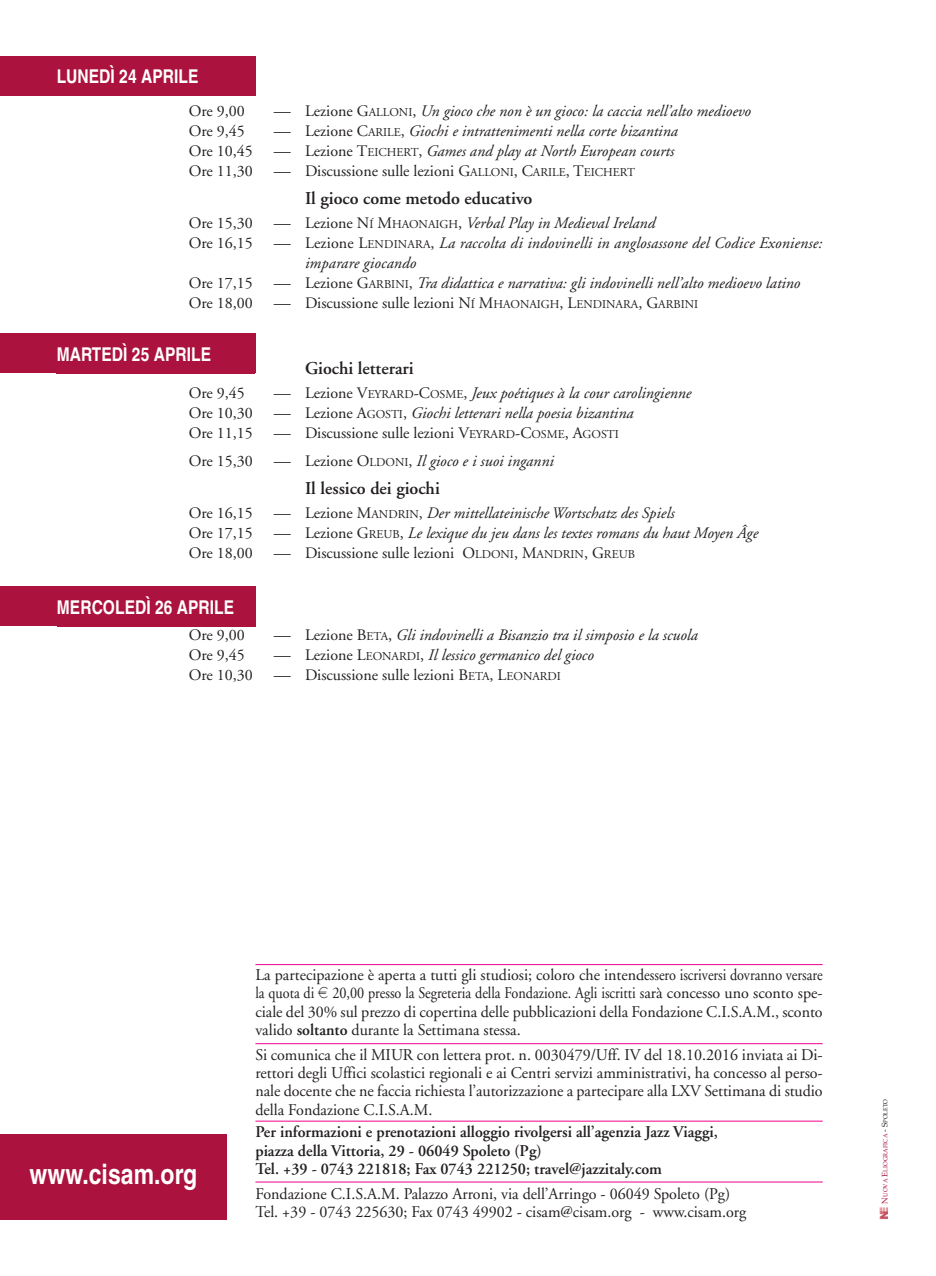
<style>
.page{position:relative;width:936px;height:1276px;background:#fff}
.page>*{position:absolute;margin:0;border:0;box-sizing:border-box;transform-origin:0 0}
.t1{font:700 condensed 28px "Helvetica";color:#fff}
.t2{font:700 condensed 19px "Helvetica";color:#fff}
.t3{font:600 18px "Adobe Garamond";color:#231f20}
.t4{font:16.4px/18.4px "Adobe Garamond";color:#231f20;text-align:justify}
.t5{font:600 16.4px/18.4px "Adobe Garamond";color:#231f20}
.t6{font:italic 16px/20px "Adobe Garamond";color:#231f20}
.t7{font:16px/20px "Adobe Garamond";color:#231f20}
.t8{font:6px "Palatino";color:#ab123d}
.s1{font-style:normal;font-size:17px}
.s2{font-style:normal}
.s3{font-style:normal;font-size:12px}
.s4{font-size:17px}
.s5{font-size:12px}
.s6{font-style:italic}
.s7{font-family:"Eurofont";font-size:14.4px}
.s8{font-weight:600}
.s9{font-size:8px}
.s10{font-size:8px;color:#231f20}
.s11{color:#231f20}
</style>
<div class="page">
<div style="left:0;top:56px;width:255px;height:40px;background:#ab123d"></div>
<div style="left:0;top:334px;width:255px;height:39px;background:#ab123d"></div>
<div style="left:57px;top:347px;width:198px;height:27px;background:#ab123d"></div>
<div style="left:0;top:1134px;width:227px;height:85px;background:#ab123d"></div>
<hr style="left:255px;top:964px;width:567px;height:1px;background:#ed028c">
<hr style="left:255px;top:1043px;width:567px;height:1px;background:#ed028c">
<hr style="left:255px;top:1120px;width:567px;height:1px;background:#ed028c">
<hr style="left:255px;top:1181px;width:567px;height:1px;background:#ed028c">
<svg style="left:879px;top:1207px;width:9px;height:12px"></svg>
<div style="left:0;top:586px;width:255px;height:40px;background:#ab123d"></div>
<p class="t2" style="left:57px;top:70px;width:143px">LUNEDÌ 24 APRILE</p>
<p class="t7" style="left:189px;top:102px;width:58px">Ore 9,00</p>
<p class="t6" style="left:274px;top:102px;width:478px"><span class="s1">—</span> <span class="s2">Lezione G</span><span class="s3">ALLONI</span><span class="s2">,</span> Un gioco che non è un gioco: la caccia nell’alto medioevo</p>
<p class="t7" style="left:189px;top:122px;width:58px">Ore 9,45</p>
<p class="t6" style="left:189px;top:122px;width:490px;text-indent:85px"><span class="s1">—</span> <span class="s2">Lezione C</span><span class="s3">ARILE</span><span class="s2">,</span> Giochi e intrattenimenti nella corte bizantina<br><span class="s2">Ore 10,45</span> <span class="s1">—</span> <span class="s2">Lezione T</span><span class="s3">EICHERT</span><span class="s2">,</span> Games and play at North European courts<br><span class="s2">Ore 11,30</span> <span class="s1">—</span> <span class="s2">Discussione sulle lezioni G</span><span class="s3">ALLONI</span><span class="s2">, C</span><span class="s3">ARILE</span><span class="s2">, T</span><span class="s3">EICHERT</span></p>
<p class="t3" style="left:305px;top:191px;width:229px">Il gioco come metodo educativo</p>
<p class="t6" style="left:189px;top:214px;width:468px"><span class="s2">Ore 15,30</span> <span class="s1">—</span> <span class="s2">Lezione N</span><span class="s3">Í</span> <span class="s2">M</span><span class="s3">HAONAIGH</span><span class="s2">,</span> Verbal Play in Medieval Ireland</p>
<p class="t6" style="left:189px;top:234px;width:635px"><span class="s2">Ore 16,15</span> <span class="s1">—</span> <span class="s2">Lezione L</span><span class="s3">ENDINARA</span><span class="s2">,</span> La raccolta di indovinelli in anglosassone del Codice Exoniense:</p>
<p class="t6" style="left:305px;top:254px;width:113px">imparare giocando</p>
<p class="t6" style="left:189px;top:274px;width:613px"><span class="s2">Ore 17,15</span> <span class="s1">—</span> <span class="s2">Lezione G</span><span class="s3">ARBINI</span><span class="s2">,</span> Tra didattica e narrativa: gli indovinelli nell’alto medioevo latino</p>
<p class="t7" style="left:189px;top:294px;width:511px">Ore 18,00 <span class="s4">—</span> Discussione sulle lezioni N<span class="s5">Í</span> M<span class="s5">HAONAIGH</span>, L<span class="s5">ENDINARA</span>, G<span class="s5">ARBINI</span></p>
<p class="t2" style="left:57px;top:347px;width:156px">MARTEDÌ 25 APRILE</p>
<p class="t3" style="left:305px;top:361px;width:110px">Giochi letterari</p>
<p class="t6" style="left:189px;top:384px;width:504px;text-indent:85px"><span class="s1">—</span> <span class="s2">Lezione V</span><span class="s3">EYRARD</span><span class="s2">-C</span><span class="s3">OSME</span><span class="s2">,</span> Jeux poétiques à la cour carolingienne<br><span class="s2">Ore 10,30</span> <span class="s1">—</span> <span class="s2">Lezione A</span><span class="s3">GOSTI</span><span class="s2">,</span> Giochi letterari nella poesia bizantina<br><span class="s2">Ore 11,15</span> <span class="s1">—</span> <span class="s2">Discussione sulle lezioni V</span><span class="s3">EYRARD</span><span class="s2">-C</span><span class="s3">OSME</span><span class="s2">, A</span><span class="s3">GOSTI</span></p>
<p class="t6" style="left:189px;top:452px;width:366px"><span class="s2">Ore 15,30</span> <span class="s1">—</span> <span class="s2">Lezione O</span><span class="s3">LDONI</span><span class="s2">,</span> Il gioco e i suoi inganni</p>
<p class="t3" style="left:305px;top:481px;width:136px">Il lessico dei giochi</p>
<p class="t6" style="left:189px;top:504px;width:571px"><span class="s2">Ore 16,15</span> <span class="s1">—</span> <span class="s2">Lezione M</span><span class="s3">ANDRIN</span><span class="s2">,</span> Der mittellateinische Wortschatz des Spiels<br><span class="s2">Ore 17,15</span> <span class="s1">—</span> <span class="s2">Lezione G</span><span class="s3">REUB</span><span class="s2">,</span> Le lexique du jeu dans les textes romans du haut Moyen Âge<br><span class="s2">Ore 18,00</span> <span class="s1">—</span> <span class="s2">Discussione sulle lezioni O</span><span class="s3">LDONI</span><span class="s2">, M</span><span class="s3">ANDRIN</span><span class="s2">, G</span><span class="s3">REUB</span></p>
<p class="t7" style="left:189px;top:384px;width:58px">Ore 9,45</p>
<p class="t2" style="left:57px;top:600px;width:179px">MERCOLEDÌ 26 APRILE</p>
<p class="t7" style="left:189px;top:626px;width:58px">Ore 9,00</p>
<p class="t6" style="left:274px;top:626px;width:425px"><span class="s1">—</span> <span class="s2">Lezione B</span><span class="s3">ETA</span><span class="s2">,</span> Gli indovinelli a Bisanzio tra il simposio e la scuola</p>
<p class="t7" style="left:189px;top:646px;width:58px">Ore 9,45</p>
<p class="t7" style="left:189px;top:646px;width:406px;text-indent:85px"><span class="s4">—</span> Lezione L<span class="s5">EONARDI</span>, <span class="s6">Il lessico germanico del gioco<br></span>Ore 10,30 <span class="s4">—</span> Discussione sulle lezioni B<span class="s5">ETA</span>, L<span class="s5">EONARDI</span></p>
<h1 class="t1" style="left:30px;top:1164px;width:169px">www.cisam.org</h1>
<p class="t4" style="left:255px;top:967px;width:568px">La partecipazione è aperta a tutti gli studiosi; coloro che intendessero iscriversi dovranno versare la quota di <span class="s7">e</span> 20,00 presso la Segreteria della Fondazione. Agli iscritti sarà concesso uno sconto spe&shy;ciale del 30% sul prezzo di copertina delle pubblicazioni della Fondazione C.I.S.A.M., sconto valido <span class="s8">soltanto</span> durante la Settimana stessa.</p>
<p class="t4" style="left:255px;top:1046px;width:568px">Si comunica che il MIUR con lettera prot. n. 0030479/Uff. IV del 18.10.2016 inviata ai Di&shy;rettori degli Uffici scolastici regionali e ai Centri servizi amministrativi, ha concesso al perso&shy;nale docente che ne faccia richiesta l’autorizzazione a partecipare alla LXV Settimana di studio della Fondazione C.I.S.A.M.</p>
<p class="t5" style="left:255px;top:1124px;width:464px">Per informazioni e prenotazioni alloggio rivolgersi all’agenzia Jazz Viaggi, piazza della Vittoria, 29 - 06049 Spoleto (Pg)<br>Tel. +39 - 0743 221818; Fax 0743 221250; travel@jazzitaly.com</p>
<p class="t4" style="left:255px;top:1185px;width:492px">Fondazione C.I.S.A.M. Palazzo Arroni, via dell’Arringo - 06049 Spoleto (Pg)<br>Tel. +39 - 0743 225630; Fax 0743 49902 - cisam@cisam.org - www.cisam.org</p>
<p class="t8" style="left:883px;top:1203px;width:106px;rotate:-90deg"><span class="s9">N</span>UOVA <span class="s9">E</span>LIOGRAFICA <span class="s10">- S</span><span class="s11">POLETO</span></p>
</div>
